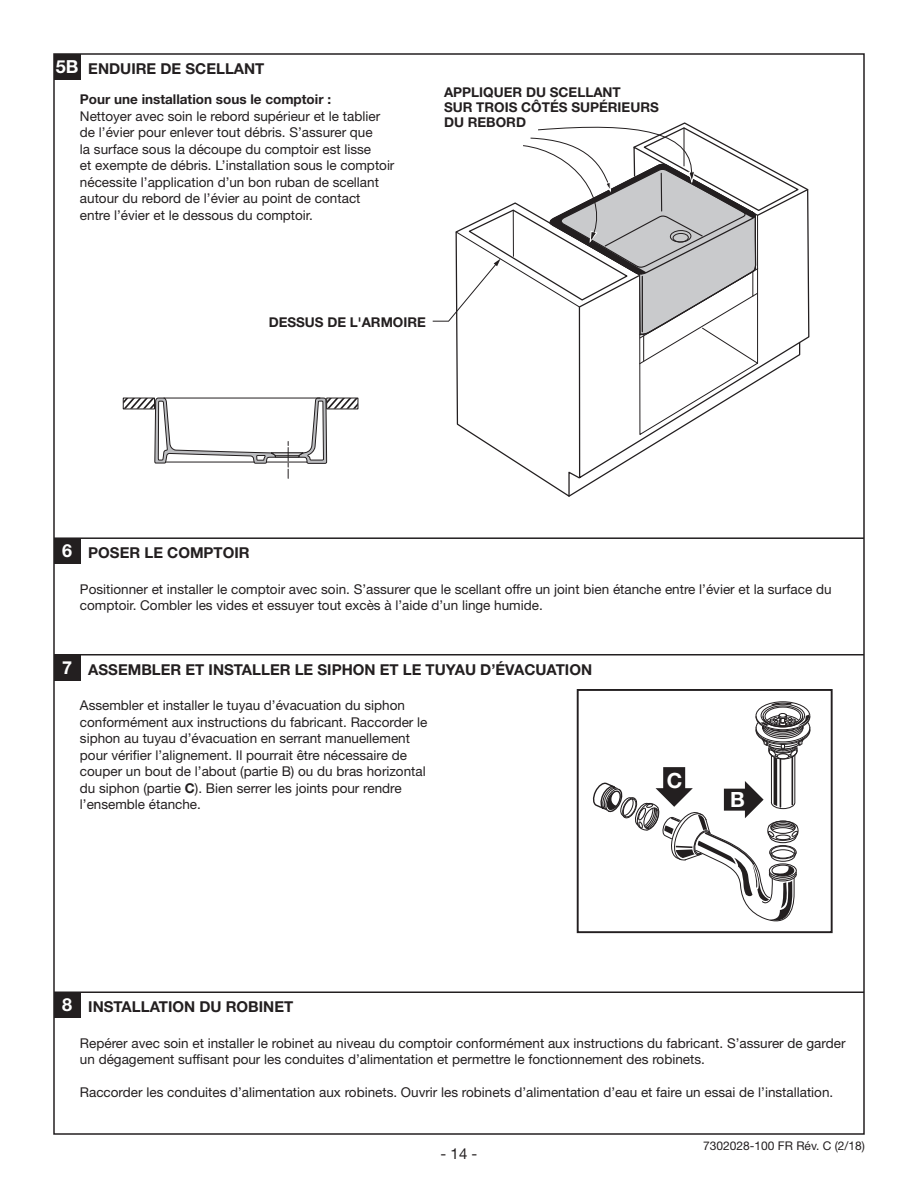
<style>
.page{position:relative;width:918px;height:1188px;background:#fff}
.page>*{position:absolute;margin:0;border:0;box-sizing:border-box;transform-origin:0 0}
.t1{font:700 21px "Helvetica Neue LT Std";color:#fff}
.t2{font:700 18px "Helvetica Neue LT Std";color:#fff}
._10pt_Heads_-_Bold{font:700 15px "Helvetica Neue LT Std";color:#231f20}
.t3{font:15px "Helvetica Neue LT Std";color:#231f20}
._9pt_text{font:13.5px/16.5px "Helvetica Neue LT Std";color:#231f20}
.t4{font:700 13.5px/15px "Helvetica Neue LT Std";color:#231f20}
.t5{font:12px "Helvetica Neue LT Std";color:#231f20}
.s1{font-weight:700}
</style>
<div class="page">
<svg style="left:432px;top:122px;width:377px;height:375px"></svg>
<div style="left:670px;top:230px;width:21px;height:13px;border:1px solid #231f20;border-radius:50%"></div>
<div style="left:673px;top:233px;width:16px;height:9px;border:1px solid #231f20;border-radius:50%"></div>
<svg style="left:123px;top:397px;width:235px;height:81px"></svg>
<div style="left:54px;top:54px;width:26px;height:26px;background:#231f20"></div>
<div style="left:54px;top:538px;width:26px;height:26px;background:#231f20"></div>
<div style="left:54px;top:655px;width:26px;height:26px;background:#231f20"></div>
<div style="left:54px;top:992px;width:26px;height:26px;background:#231f20"></div>
<hr style="left:54px;top:537px;width:810px;height:2px;background:#231f20">
<hr style="left:54px;top:654px;width:810px;height:2px;background:#231f20">
<hr style="left:54px;top:992px;width:810px;height:1px;background:#231f20">
<div style="left:577px;top:689px;width:256px;height:244px;border:2px solid #231f20"></div>
<div style="left:763px;top:706px;width:40px;height:21px;border:1px solid #231f20;border-radius:50%"></div>
<div style="left:761px;top:704px;width:44px;height:23px;border:1px solid #231f20;border-radius:50%"></div>
<div style="left:765px;top:707px;width:36px;height:19px;border:1px solid #231f20;border-radius:50%"></div>
<div style="left:756px;top:701px;width:54px;height:29px;border:1px solid #231f20;border-radius:50%"></div>
<svg style="left:770px;top:702px;width:32px;height:4px"></svg>
<svg style="left:593px;top:712px;width:218px;height:210px"></svg>
<hr style="left:780px;top:759px;width:1px;height:48px;background:#231f20">
<hr style="left:792px;top:757px;width:1px;height:48px;background:#231f20">
<p class="t2" style="left:56px;top:55px;width:24px">5B</p>
<p class="_10pt_Heads_-_Bold" style="left:88px;top:59px;width:178px">ENDUIRE DE SCELLANT</p>
<p class="_9pt_text" style="left:80px;top:91px;width:316px"><span class="s1">Pour une installation sous le comptoir :<br></span>Nettoyer avec soin le rebord supérieur et le tablier de l’évier pour enlever tout débris. S’assurer que<br>la surface sous la découpe du comptoir est lisse<br>et exempte de débris. L’installation sous le comptoir nécessite l’application d’un bon ruban de scellant autour du rebord de l’évier au point de contact<br>entre l’évier et le dessous du comptoir.</p>
<p class="t4" style="left:444px;top:84px;width:216px">APPLIQUER DU SCELLANT<br>SUR TROIS CÔTÉS SUPÉRIEURS<br>DU REBORD</p>
<p class="t4" style="left:269px;top:314px;width:159px">DESSUS DE L'ARMOIRE</p>
<p class="t2" style="left:62px;top:540px;width:12px">6</p>
<p class="_10pt_Heads_-_Bold" style="left:88px;top:543px;width:163px">POSER LE COMPTOIR</p>
<p class="_9pt_text" style="left:80px;top:581px;width:753px">Positionner et installer le comptoir avec soin. S’assurer que le scellant offre un joint bien étanche entre l’évier et la surface du comptoir. Combler les vides et essuyer tout excès à l’aide d’un linge humide.</p>
<p class="t2" style="left:62px;top:656px;width:12px">7</p>
<p class="_10pt_Heads_-_Bold" style="left:88px;top:660px;width:505px">ASSEMBLER ET INSTALLER LE SIPHON ET LE TUYAU D’ÉVACUATION</p>
<p class="_9pt_text" style="left:80px;top:697px;width:349px">Assembler et installer le tuyau d’évacuation du siphon conformément aux instructions du fabricant. Raccorder le siphon au tuyau d’évacuation en serrant manuellement pour vérifier l’alignement. Il pourrait être nécessaire de couper un bout de l’about (partie B) ou du bras horizontal du siphon (partie <span class="s1">C</span>). Bien serrer les joints pour rendre l’ensemble étanche.</p>
<p class="t1" style="left:667px;top:767px;width:17px">C</p>
<p class="t1" style="left:730px;top:787px;width:16px">B</p>
<p class="t2" style="left:62px;top:994px;width:12px">8</p>
<p class="_10pt_Heads_-_Bold" style="left:88px;top:997px;width:206px">INSTALLATION DU ROBINET</p>
<p class="_9pt_text" style="left:80px;top:1035px;width:767px">Repérer avec soin et installer le robinet au niveau du comptoir conformément aux instructions du fabricant. S’assurer de garder un dégagement suffisant pour les conduites d’alimentation et permettre le fonctionnement des robinets.</p>
<p class="_9pt_text" style="left:80px;top:1084px;width:755px">Raccorder les conduites d’alimentation aux robinets. Ouvrir les robinets d’alimentation d’eau et faire un essai de l’installation.</p>
<p class="t3" style="left:441px;top:1145px;width:38px">- 14 -</p>
<p class="t5" style="left:703px;top:1139px;width:163px">7302028-100 FR Rév. C (2/18)</p>
</div>
